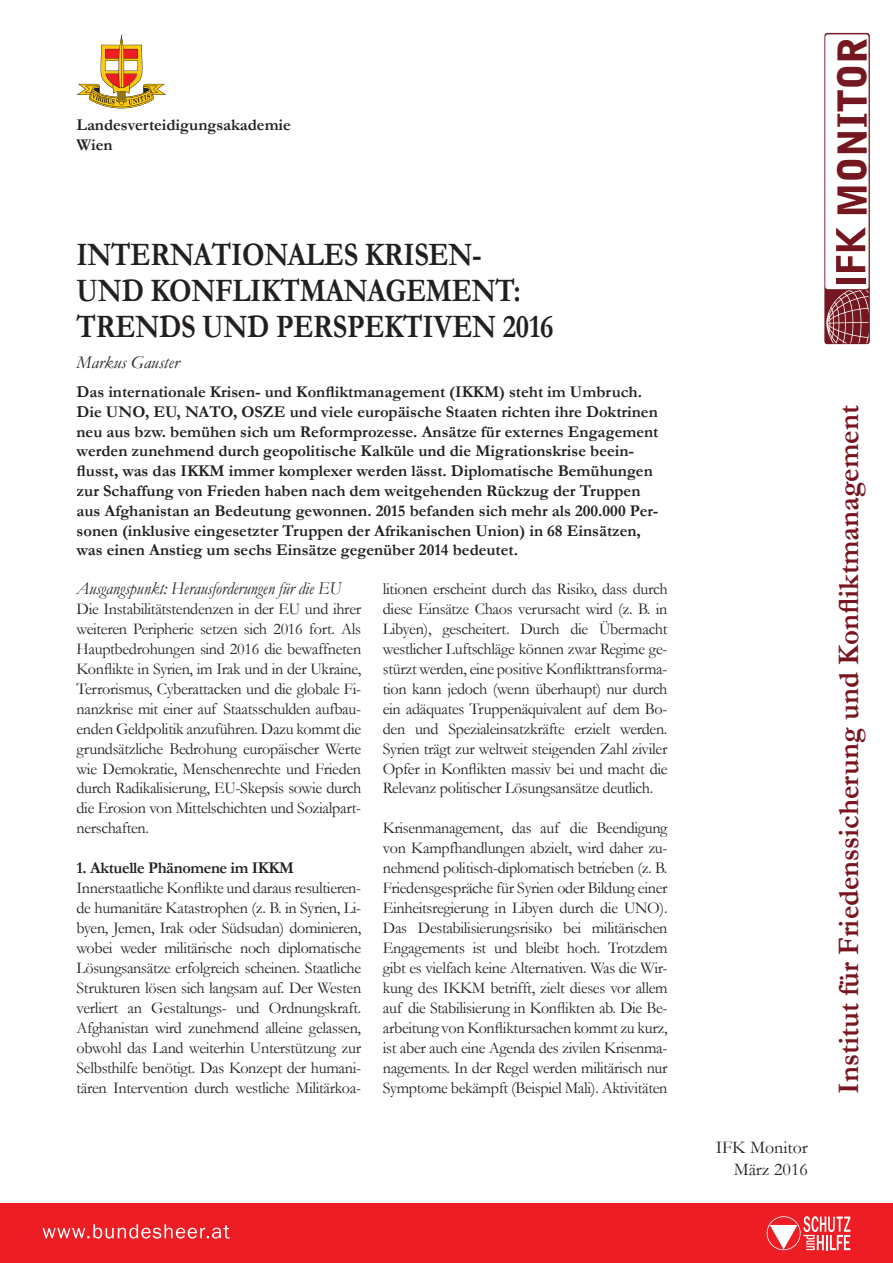
<style>
.page{position:relative;width:893px;height:1263px;background:#fff}
.page>*{position:absolute;margin:0;border:0;box-sizing:border-box;transform-origin:0 0}
.t1{font:900 39.75px "Bell Gothic BT";color:#751720}
.t2{font:700 33px/36px "Garamond";letter-spacing:-.01em;color:#231f20;scale:.86 1}
.t3{font:700 30px "Garamond";color:#791520;scale:.96 1}
.t4{font:italic 18.15px "Garamond";color:#231f20;scale:.91 1}
.t5{font:18px/21.6px "Garamond";color:#231f20;text-align:right}
.t6{font:italic 18px "Garamond";color:#231f20}
.t7{font:16.5px/20px "Garamond";letter-spacing:-.02em;color:#231f20;text-align:justify}
.t8{font:700 16.5px/19.8px "Garamond";color:#231f20}
.t9{font:700 16.5px "Garamond";letter-spacing:-.02em;color:#231f20}
</style>
<div class="page">
<svg style="left:824px;top:33px;width:46px;height:311px"></svg>
<svg style="left:77px;top:34px;width:89px;height:74px"></svg>
<div style="left:0;top:1203px;width:893px;height:60px;background:#ee1d23"></div>
<svg style="left:43px;top:1224px;width:187px;height:14px"></svg>
<svg style="left:767px;top:1216px;width:83px;height:34px"></svg>
<p class="t8" style="left:77px;top:115px;width:216px">Landesverteidigungsakademie<br>Wien</p>
<h2 class="t2" style="left:77px;top:237px;width:556px">Internationales Krisen&shy;und Konfliktmanagement:<br>Trends und Perspektiven 2016</h2>
<p class="t6" style="left:77px;top:350px;width:104px">Markus Gauster</p>
<p class="t8" style="left:77px;top:382px;width:567px">Das internationale Krisen- und Konfliktmanagement (IKKM) steht im Umbruch.<br>Die UNO</p>
<p class="t8" style="left:77px;top:402px;width:583px;text-indent:68px">, EU, NATO, OSZE und viele europäische Staaten richten ihre Doktrinen neu aus bzw. bemühen sich um Reformprozesse. Ansätze für externes Engagement werden zunehmend durch geopolitische Kalküle und die Migrationskrise beein&shy;flusst, was das IKKM immer komplexer werden lässt. Diplomatische Bemühungen zur Schaffung von Frieden haben nach dem weitgehenden Rückzug der Truppen aus Afghanistan an Bedeutung gewonnen. 2015 befanden sich mehr als 200.000 Per&shy;sonen (inklusive eingesetzter Truppen der Afrikanischen Union) in 68 Einsätzen, was einen Anstieg um sechs Einsätze gegenüber 2014 bedeutet.</p>
<p class="t7" style="left:383px;top:578px;width:286px">litionen erscheint durch das Risiko, dass durch diese Einsätze Chaos verursacht wird (z. B. in Libyen), gescheitert. Durch die Übermacht westlicher Luftschläge können zwar Regime ge&shy;stürzt werden, eine positive Konflikttransforma&shy;tion kann jedoch (wenn überhaupt) nur durch ein adäquates Truppenäquivalent auf dem Bo&shy;den und Spezialeinsatzkräfte erzielt werden.<br>Syrien trägt zur weltweit steigenden Zahl ziviler Opfer in Konflikten massiv bei und macht die Relevanz politischer Lösungsansätze deutlich.</p>
<p class="t7" style="left:383px;top:818px;width:286px">Krisenmanagement, das auf die Beendigung von Kampfhandlungen abzielt, wird daher zu&shy;nehmend politisch-diplomatisch betrieben (z. B.<br>Friedensgespräche für Syrien oder Bildung einer Einheitsregierung in Libyen durch die UNO).<br>Das Destabilisierungsrisiko bei militärischen Engagements ist und bleibt hoch. Trotzdem gibt es vielfach keine Alternativen. Was die Wir&shy;kung des IKKM betrifft, zielt dieses vor allem auf die Stabilisierung in Konflikten ab. Die Be&shy;arbeitung von Konfliktursachen kommt zu kurz, ist aber auch eine Agenda des zivilen Krisenma&shy;nagements. In der Regel werden militärisch nur Symptome bekämpft (Beispiel Mali). Aktivitäten</p>
<p class="t4" style="left:77px;top:576px;width:292px">Ausgangspunkt: Herausforderungen für die EU</p>
<p class="t7" style="left:77px;top:598px;width:286px">Die Instabilitätstendenzen in der EU und ihrer weiteren Peripherie setzen sich 2016 fort. Als Hauptbedrohungen sind 2016 die bewaffneten Konflikte in Syrien, im Irak und in der Ukraine, Terrorismus, Cyberattacken und die globale Fi&shy;nanzkrise mit einer auf Staatsschulden aufbau&shy;enden Geldpolitik anzuführen. Dazu kommt die grundsätzliche Bedrohung europäischer Werte wie Demokratie, Menschenrechte und Frieden durch Radikalisierung, EU-Skepsis sowie durch die Erosion von Mittelschichten und Sozialpart&shy;nerschaften.</p>
<p class="t9" style="left:77px;top:857px;width:219px">1. Aktuelle Phänomene im IKKM</p>
<p class="t7" style="left:77px;top:878px;width:286px">Innerstaatliche Konflikte und daraus resultieren&shy;de humanitäre Katastrophen (z. B. in Syrien, Li&shy;byen, Jemen, Irak oder Südsudan) dominieren, wobei weder militärische noch diplomatische Lösungsansätze erfolgreich scheinen. Staatliche Strukturen lösen sich langsam auf. Der Westen verliert an Gestaltungs- und Ordnungskraft.<br>Afghanistan wird zunehmend alleine gelassen, obwohl das Land weiterhin Unterstützung zur Selbsthilfe benötigt. Das Konzept der humani&shy;tären Intervention durch westliche Militärkoa-</p>
<h1 class="t1" style="left:828px;top:218px;width:183px;rotate:-90deg">MONITOR</h1>
<p class="t5" style="left:716px;top:1136px;width:94px">IFK Monitor<br>März 2016</p>
<h3 class="t3" style="left:828px;top:1094px;width:718px;rotate:-90deg">Institut für Friedenssicherung und Konfliktmanagement</h3>
</div>
